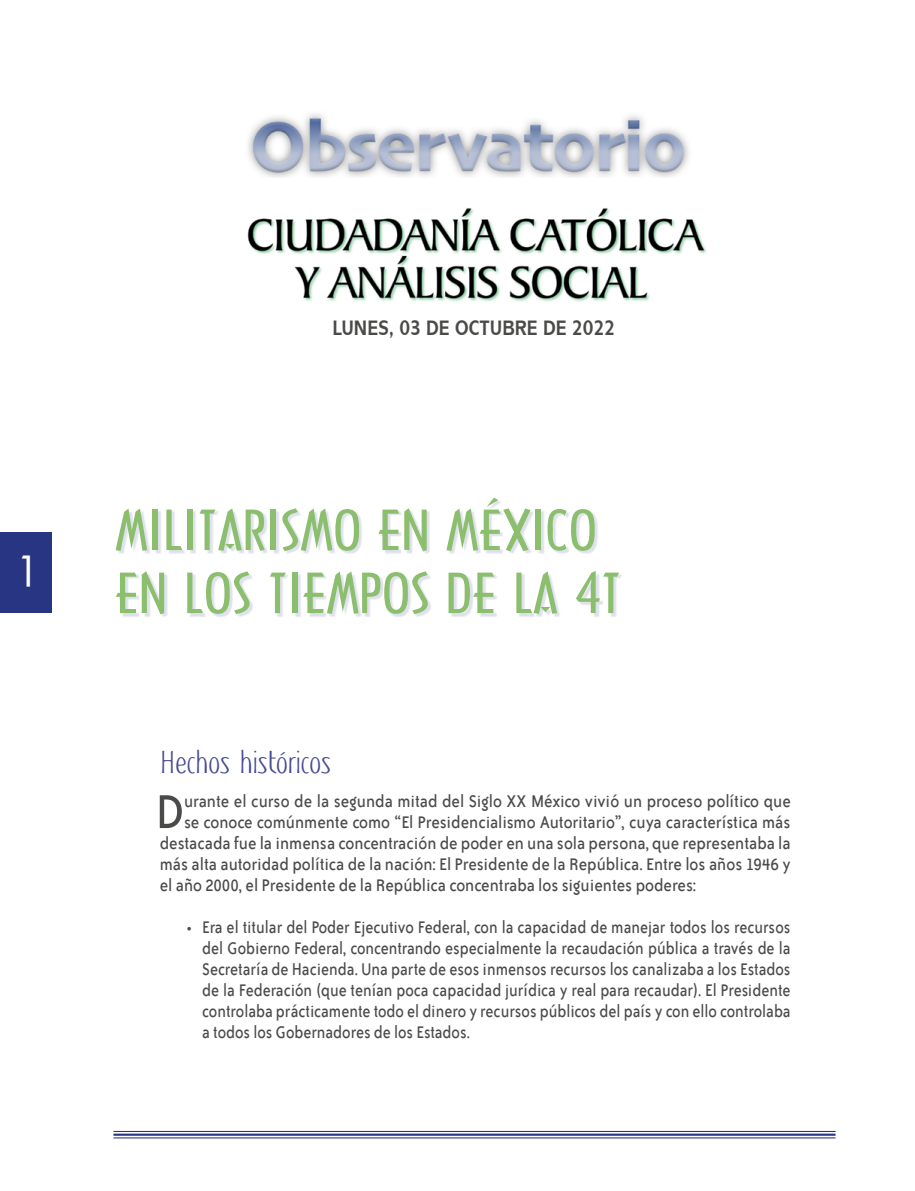
<style>
.page{position:relative;width:915px;height:1191px;background:#fff}
.page>*{position:absolute;margin:0;border:0;box-sizing:border-box;transform-origin:0 0}
.t1{font:54.45px "Bailey Sans ITC";color:#4a4a49;scale:.95 1}
.t2{font:52.5px/63px "Architecture";color:#8bbe6d;scale:1.3 1}
.t3{font:39px "Architecture";color:#fff;scale:1.22 1}
.t4{font:33px "Artane Elongated BT";color:#464a92;scale:1.25 1}
.t5{font:700 21px "Mixage IT Cby BT";color:#4a4a49;scale:.8 1}
.t6{font:19.5px/21px "Bailey Sans ITC";color:#4a4a49;text-align:justify;scale:.9 1}
.t7{font:19.5px "Bailey Sans ITC";color:#4a4a49;scale:.95 1}
</style>
<div class="page">
<div style="left:0;top:532px;width:51px;height:81px;background:#283583"></div>
<hr style="left:113px;top:1131px;width:722px;height:1px;background:#283583">
<hr style="left:113px;top:1133px;width:722px;height:2px;background:#283583">
<hr style="left:113px;top:1137px;width:722px;height:1px;background:#283583">
<img style="left:247px;top:208px;width:460px;height:94px">
<div style="left:117px;top:499px;width:505px;height:119px;background:#283583;opacity:.15"></div>
<img style="left:248px;top:113px;width:441px;height:65px">
<h3 class="t3" style="left:20px;top:547px;width:12px">1</h3>
<p class="t5" style="left:332px;top:315px;width:355px">LUNES, 03 DE OCTUBRE DE 2022</p>
<h2 class="t2" style="left:115px;top:499px;width:391px">MILITARISMO EN MÉXICO<br>EN LOS TIEMPOS DE LA 4T</h2>
<h3 class="t4" style="left:160px;top:745px;width:139px">Hechos históricos</h3>
<h1 class="t1" style="left:155px;top:783px;width:32px">D</h1>
<p class="t7" style="left:184px;top:791px;width:640px">urante el curso de la segunda mitad del Siglo XX México vivió un proceso político que</p>
<p class="t7" style="left:184px;top:812px;width:640px">se conoce comúnmente como “El Presidencialismo Autoritario”, cuya característica más</p>
<p class="t7" style="left:160px;top:833px;width:665px">destacada fue la inmensa concentración de poder en una sola persona, que representaba la</p>
<p class="t7" style="left:160px;top:854px;width:665px">más alta autoridad política de la nación: El Presidente de la República. Entre los años 1946 y</p>
<p class="t7" style="left:160px;top:875px;width:566px">el año 2000, el Presidente de la República concentraba los siguientes poderes:</p>
<p class="t6" style="left:202px;top:917px;width:655px;text-indent:-16px">• Era el titular del Poder Ejecutivo Federal, con la capacidad de manejar todos los recursos del Gobierno Federal, concentrando especialmente la recaudación pública a través de la Secretaría de Hacienda. Una parte de esos inmensos recursos los canalizaba a los Estados de la Federación (que tenían poca capacidad jurídica y real para recaudar). El Presidente controlaba prácticamente todo el dinero y recursos públicos del país y con ello controlaba a todos los Gobernadores de los Estados.</p>
</div>
